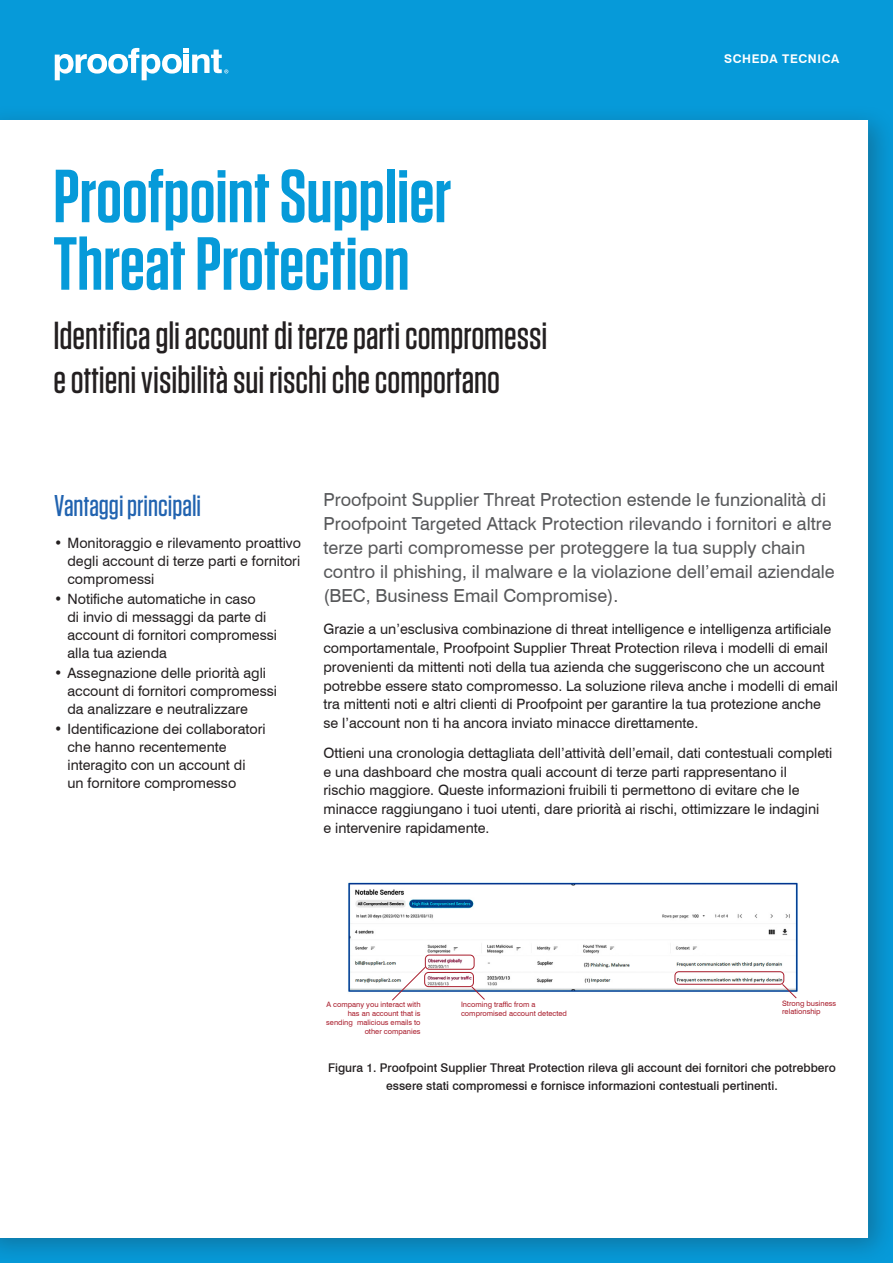
<style>
.page{position:relative;width:893px;height:1263px;background:#fff}
.page>*{position:absolute;margin:0;border:0;box-sizing:border-box;transform-origin:0 0}
.t1{font:600 75px/67.5px "Tungsten";color:#069ad9}
.t2{font:500 39px/43.5px "Tungsten";color:#231f20}
.t3{font:500 30px "Tungsten";color:#2163b0}
.t4{font:18px/24px "Swiss 721 BT";color:#57585a}
.t5{font:14.25px/18px "Swiss 721 BT";color:#231f20}
.t6{font:500 12px/18px "Swiss 721 BT";color:#231f20;text-align:center}
.t7{font:700 12px "Swiss 721 BT";letter-spacing:.05em;color:#fff}
.t8{font:7.5px/8.9px "Swiss 721 BT";color:#a91e2d}
</style>
<div class="page">
<div style="left:0;top:0;width:893px;height:104px;background:#069ad9"></div>
<div style="left:0;top:104px;width:893px;height:1159px;background:#231f20;opacity:.3"></div>
<div style="left:0;top:120px;width:868px;height:1117px;background:#fff"></div>
<svg style="left:55px;top:48px;width:173px;height:32px"></svg>
<img style="left:348px;top:882px;width:450px;height:110px">
<div style="left:425px;top:954px;width:50px;height:16px;border:1px solid #a91e2d;border-radius:4px"></div>
<svg style="left:391px;top:966px;width:36px;height:35px"></svg>
<div style="left:424px;top:972px;width:50px;height:15px;border:1px solid #a91e2d;border-radius:4px"></div>
<svg style="left:470px;top:985px;width:16px;height:15px"></svg>
<div style="left:674px;top:971px;width:110px;height:14px;border:1px solid #a91e2d;border-radius:4px"></div>
<svg style="left:781px;top:983px;width:17px;height:16px"></svg>
<h1 class="t1" style="left:53px;top:164px;width:400px">Proofpoint Supplier<br>Threat Protection</h1>
<h2 class="t2" style="left:53px;top:315px;width:496px">Identifica gli account di terze parti compromessi e ottieni visibilità sui rischi che comportano</h2>
<p class="t7" style="left:724px;top:52px;width:117px">SCHEDA TECNICA</p>
<h3 class="t3" style="left:54px;top:490px;width:149px">Vantaggi principali</h3>
<p class="t5" style="left:68px;top:534px;width:235px;text-align:justify;text-indent:-13px">• Monitoraggio e rilevamento proattivo degli account di terze parti e fornitori compromessi</p>
<p class="t5" style="left:68px;top:590px;width:211px;text-indent:-13px">• Notifiche automatiche in caso<br>di invio di messaggi da parte di account di fornitori compromessi alla tua azienda</p>
<p class="t5" style="left:68px;top:664px;width:211px;text-indent:-13px">• Assegnazione delle priorità agli account di fornitori compromessi da analizzare e neutralizzare</p>
<p class="t5" style="left:68px;top:720px;width:200px;text-indent:-13px">• Identificazione dei collaboratori che hanno recentemente interagito con un account di<br>un fornitore compromesso</p>
<p class="t4" style="left:323px;top:488px;width:513px">Proofpoint Supplier Threat Protection estende le funzionalità di Proofpoint Targeted Attack Protection rilevando i fornitori e altre terze parti compromesse per proteggere la tua supply chain contro il phishing, il malware e la violazione dell’email aziendale (BEC, Business Email Compromise).</p>
<p class="t5" style="left:323px;top:620px;width:516px;line-height:18.8px">Grazie a un’esclusiva combinazione di threat intelligence e intelligenza artificiale comportamentale, Proofpoint Supplier Threat Protection rileva i modelli di email provenienti da mittenti noti della tua azienda che suggeriscono che un account potrebbe essere stato compromesso. La soluzione rileva anche i modelli di email tra mittenti noti e altri clienti di Proofpoint per garantire la tua protezione anche se l’account non ti ha ancora inviato minacce direttamente.</p>
<p class="t5" style="left:323px;top:743px;width:510px;line-height:18.8px">Ottieni una cronologia dettagliata dell’attività dell’email, dati contestuali completi e una dashboard che mostra quali account di terze parti rappresentano il rischio maggiore. Queste informazioni fruibili ti permettono di evitare che le minacce raggiungano i tuoi utenti, dare priorità ai rischi, ottimizzare le indagini<br>e intervenire rapidamente.</p>
<p class="t8" style="left:326px;top:1000px;width:96px;text-align:right">A company you interact with has an account that is sending malicious emails to other companies</p>
<p class="t8" style="left:782px;top:998px;width:56px">Strong business relationship</p>
<p class="t6" style="left:328px;top:1059px;width:509px">Figura 1. Proofpoint Supplier Threat Protection rileva gli account dei fornitori che potrebbero essere stati compromessi e fornisce informazioni contestuali pertinenti.</p>
<p class="t8" style="left:461px;top:1000px;width:107px">Incoming traffic from a compromised account detected</p>
</div>
